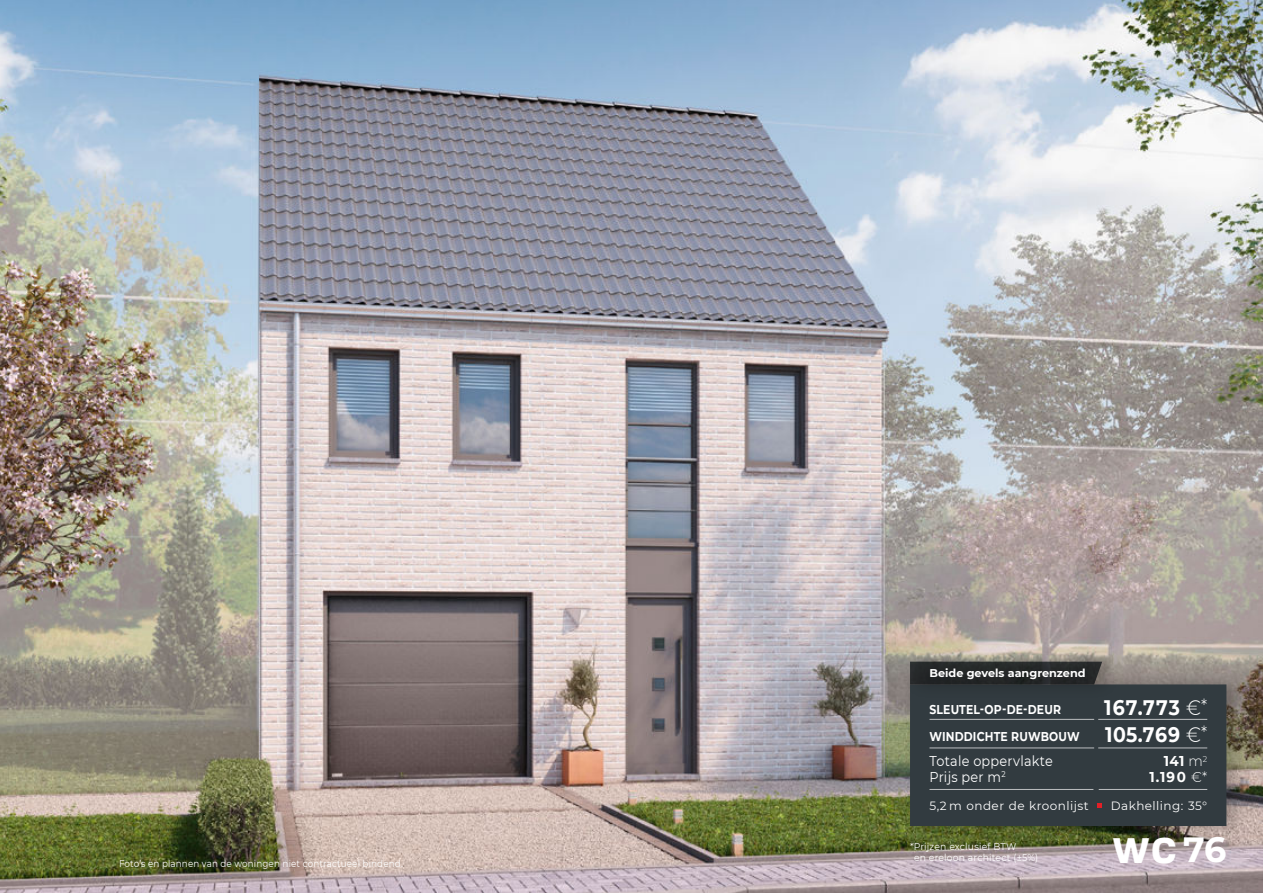
<style>
.page{position:relative;width:1263px;height:893px;background:#fff}
.page>*{position:absolute;margin:0;border:0;box-sizing:border-box;transform-origin:0 0}
.t1{font:700 47.1px "Familiar Pro";color:#fff}
.t2{font:700 21px/27px "Montserrat";letter-spacing:.05em;color:#fff;scale:.9 1}
.t3{font:14.25px/15.9px "Montserrat";letter-spacing:.02em;color:#fff;scale:.9 1}
.t4{font:700 14.25px/15.9px "Montserrat";letter-spacing:.06em;color:#fff;text-align:right;scale:.95 1}
.t5{font:700 12.75px/27px "Montserrat";letter-spacing:.015em;color:#fff;scale:.85 1}
.t6{font:12px "Montserrat";letter-spacing:.035em;color:#fff}
.t7{font:700 11.25px "Montserrat";color:#fff}
.t8{font:9.75px "Montserrat";letter-spacing:.015em;color:#fff;scale:.9 1}
.t9{font:9.75px/11.7px "Montserrat";letter-spacing:.015em;color:#fff;scale:.95 1}
.s1{font-weight:300}
.s2{font-weight:300;font-size:18px}
.s3{font-family:"Montserrat";font-size:34.95px}
</style>
<div class="page">
<img style="left:0;top:0;width:1263px;height:893px">
<div style="left:904px;top:669px;width:345px;height:171px;background:#000;opacity:.24"></div>
<div style="left:904px;top:647px;width:220px;height:53px;background:#000;opacity:.23"></div>
<svg style="left:910px;top:662px;width:316px;height:164px;background:#383f43"></svg>
<p class="t8" style="left:119px;top:859px;width:317px">Foto’s en plannen van de woningen niet contractueel bindend.</p>
<p class="t7" style="left:929px;top:665px;width:158px">Beide gevels aangrenzend</p>
<h2 class="t2" style="left:1104px;top:695px;width:116px">167.773 <span class="s1">€</span><span class="s2">*<br></span>105.769 <span class="s1">€</span><span class="s2">*</span></h2>
<h3 class="t4" style="left:1149px;top:753px;width:62px">141 <span class="s1">m</span><sup>2<br></sup>1.190 <span class="s1">€*</span></h3>
<h3 class="t5" style="left:929px;top:695px;width:178px">SLEUTEL-OP-DE-DEUR<br>WINDDICHTE RUWBOUW</h3>
<h3 class="t3" style="left:929px;top:754px;width:138px">Totale oppervlakte<br>Prijs per m<sup>2</sup></h3>
<p class="t6" style="left:929px;top:797px;width:161px">5,2 m onder de kroonlijst</p>
<p class="t6" style="left:1111px;top:801px;width:98px">Dakhelling: 35°</p>
<p class="t9" style="left:914px;top:841px;width:132px;text-indent:-4px">*Prijzen exclusief BTW<br>en ereloon architect (±5%)</p>
<h1 class="t1" style="left:1113px;top:819px;width:66px">wc</h1>
<h1 class="t1" style="left:1090px;top:819px;width:138px">wc <span class="s3">76</span></h1>
</div>
